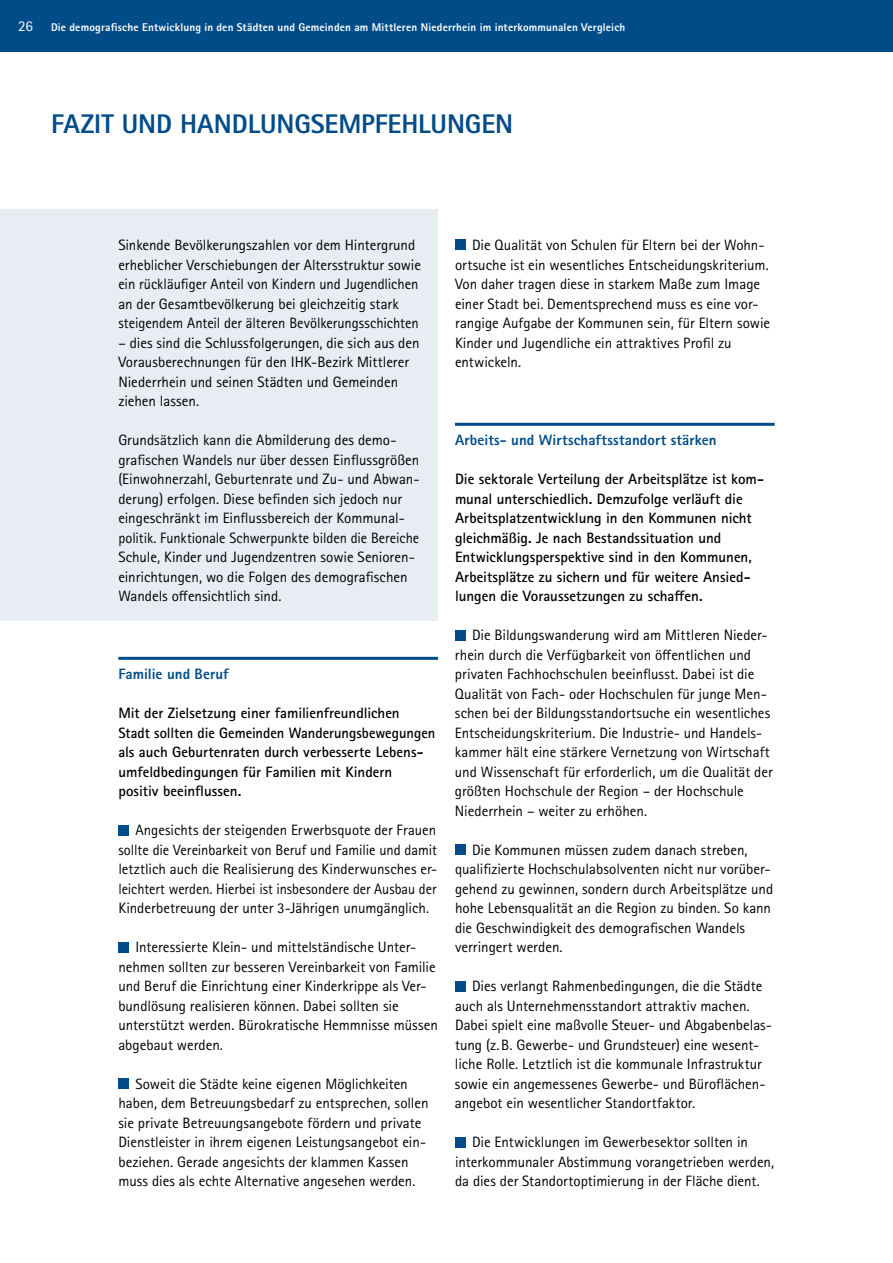
<style>
.page{position:relative;width:893px;height:1263px;background:#fff}
.page>*{position:absolute;margin:0;border:0;box-sizing:border-box;transform-origin:0 0}
.t1{font:800 27px "Rotis Sans Serif Pro";letter-spacing:-.005em;color:#004c89}
.t2{font:15px/19.5px "Rotis Sans Serif Pro";letter-spacing:-.005em;color:#000}
.t3{font:700 15px/19.5px "Rotis Sans Serif Pro";color:#000}
.t4{font:800 15px "Rotis Sans Serif Pro";color:#004c89}
.t5{font:800 11.25px "Rotis Sans Serif Pro";letter-spacing:.015em;color:#fff}
.s1{font-weight:400;font-size:15px}
</style>
<div class="page">
<div style="left:0;top:0;width:893px;height:51px;background:#004c89"></div>
<div style="left:0;top:210px;width:438px;height:411px;background:#e8edf3"></div>
<hr style="left:118px;top:657px;width:320px;height:3px;background:#004c89">
<div style="left:118px;top:825px;width:11px;height:10px;background:#004c89"></div>
<div style="left:118px;top:942px;width:11px;height:10px;background:#004c89"></div>
<div style="left:118px;top:1078px;width:11px;height:11px;background:#004c89"></div>
<div style="left:455px;top:240px;width:11px;height:10px;background:#004c89"></div>
<hr style="left:455px;top:423px;width:320px;height:3px;background:#004c89">
<div style="left:455px;top:630px;width:11px;height:10px;background:#004c89"></div>
<div style="left:455px;top:844px;width:11px;height:11px;background:#004c89"></div>
<div style="left:455px;top:981px;width:11px;height:10px;background:#004c89"></div>
<div style="left:455px;top:1137px;width:11px;height:10px;background:#004c89"></div>
<p class="t5" style="left:18px;top:20px;width:609px"><span class="s1">26</span> Die demografische Entwicklung in den Städten und Gemeinden am Mittleren Niederrhein im interkommunalen Vergleich</p>
<h1 class="t1" style="left:51px;top:107px;width:464px">Fazit und Handlungsempfehlungen</h1>
<p class="t2" style="left:118px;top:236px;width:304px">Sinkende Bevölkerungszahlen vor dem Hintergrund erheblicher Verschiebungen der Altersstruktur sowie ein rückläufiger Anteil von Kindern und Jugendlichen an der Gesamtbevölkerung bei gleichzeitig stark steigendem Anteil der älteren Bevölkerungsschichten</p>
<p class="t2" style="left:118px;top:333px;width:303px">– dies sind die Schlussfolgerungen, die sich aus den Vorausberechnungen für den IHK-Bezirk Mittlerer Niederrhein und seinen Städten und Gemeinden ziehen lassen.</p>
<p class="t2" style="left:118px;top:431px;width:303px">Grundsätzlich kann die Abmilderung des demo&shy;grafischen Wandels nur über dessen Einflussgrößen (Einwohnerzahl, Geburtenrate und Zu- und Abwan&shy;derung) erfolgen. Diese befinden sich jedoch nur eingeschränkt im Einflussbereich der Kommunal&shy;politik. Funktionale Schwerpunkte bilden die Bereiche Schule, Kinder und Jugendzentren sowie Senioren&shy;einrichtungen, wo die Folgen des demografischen Wandels offensichtlich sind.</p>
<p class="t4" style="left:118px;top:665px;width:112px">Familie und Beruf</p>
<p class="t3" style="left:118px;top:703px;width:318px">Mit der Zielsetzung einer familienfreundlichen<br>Stadt sollten die Gemeinden Wanderungsbewegungen als auch Geburtenraten durch verbesserte Lebens&shy;umfeldbedingungen für Familien mit Kindern positiv beeinflussen.</p>
<p class="t2" style="left:118px;top:821px;width:321px;text-align:justify;text-indent:17px">Angesichts der steigenden Erwerbsquote der Frauen sollte die Vereinbarkeit von Beruf und Familie und damit letztlich auch die Realisierung des Kinderwunsches er&shy;leichtert werden. Hierbei ist insbesondere der Ausbau der Kinderbetreuung der unter 3-Jährigen unumgänglich.</p>
<p class="t2" style="left:118px;top:938px;width:321px;text-indent:17px">Interessierte Klein- und mittelständische U nter&shy;nehmen sollten zur besseren Vereinbarkeit von Familie und Beruf die Einrichtung einer Kinderkrippe als Ver&shy;bundlösung realisieren können. Dabei sollten sie unterstützt werden. Bürokratische Hemmnisse müssen abgebaut werden.</p>
<p class="t2" style="left:118px;top:1074px;width:312px;text-indent:17px">Soweit die Städte keine eigenen Möglichkeiten haben, dem Betreuungsbedarf zu entsprechen, sollen sie private Betreuungsangebote fördern und private Dienstleister in ihrem eigenen Leistungsangebot ein&shy;beziehen. Gerade angesichts der klammen Kassen muss dies als echte Alternative angesehen werden.</p>
<p class="t2" style="left:455px;top:236px;width:317px;text-indent:11px">Die Qualität von Schulen für Eltern bei der Wohn&shy;ortsuche ist ein wesentliches Entscheidungskriterium.<br>Von daher tragen diese in starkem Maße zum Image einer Stadt bei. Dementsprechend muss es eine vor&shy;rangige Aufgabe der Kommunen sein, für Eltern sowie Kinder und Jugendliche ein attraktives Profil zu entwickeln.</p>
<p class="t4" style="left:455px;top:431px;width:263px">Arbeits- und Wirtschaftsstandort stärken</p>
<p class="t3" style="left:455px;top:469px;width:311px">Die sektorale Verteilung der Arbeitsplätze ist kom&shy;munal unterschiedlich. Demzufolge verläuft die Arbeitsplatzentwicklung in den Kommunen nicht gleichmäßig. Je nach Bestandssituation und Entwicklungsperspektive sind in den Kommunen, Arbeitsplätze zu sichern und für weitere Ansied&shy;lungen die Voraussetzungen zu schaffen.</p>
<p class="t2" style="left:455px;top:626px;width:319px;text-indent:11px">Die Bildungswanderung wird am Mittleren Nieder&shy;rhein durch die Verfügbarkeit von öffentlichen und privaten Fachhochschulen beeinflusst. Dabei ist die Qualität von Fach- oder Hochschulen für junge Men&shy;schen bei der Bildungsstandortsuche ein wesentliches Entscheidungskriterium. Die Industrie- und Handels&shy;kammer hält eine stärkere Vernetzung von Wirtschaft und Wissenschaft für erforderlich, um die Qualität der größten Hochschule der Region – der Hochschule Niederrhein – weiter zu erhöhen.</p>
<p class="t2" style="left:455px;top:840px;width:320px;text-indent:11px">Die Kommunen müssen zudem danach streben, qualifizierte Hochschulabsolventen nicht nur vorüber&shy;gehend zu gewinnen, sondern durch Arbeitsplätze und hohe Lebensqualität an die Region zu binden. So kann die Geschwindigkeit des demografischen Wandels verringert werden.</p>
<p class="t2" style="left:455px;top:977px;width:319px;text-indent:11px">Dies verlangt Rahmenbedingungen, die die Städte auch als U nternehmensstandort attraktiv machen.<br>Dabei spielt eine maßvolle Steuer- und Abgabenbelas&shy;tung (z. B. Gewerbe- und Grundsteuer) eine wesent&shy;liche Rolle. Letztlich ist die kommunale Infrastruktur sowie ein angemessenes Gewerbe- und Büroflächen&shy;angebot ein wesentlicher Standortfaktor.</p>
<p class="t2" style="left:455px;top:1133px;width:321px;text-indent:11px">Die Entwicklungen im Gewerbesektor sollten in interkommunaler Abstimmung vorangetrieben werden, da dies der Standortoptimierung in der Fläche dient.</p>
</div>
